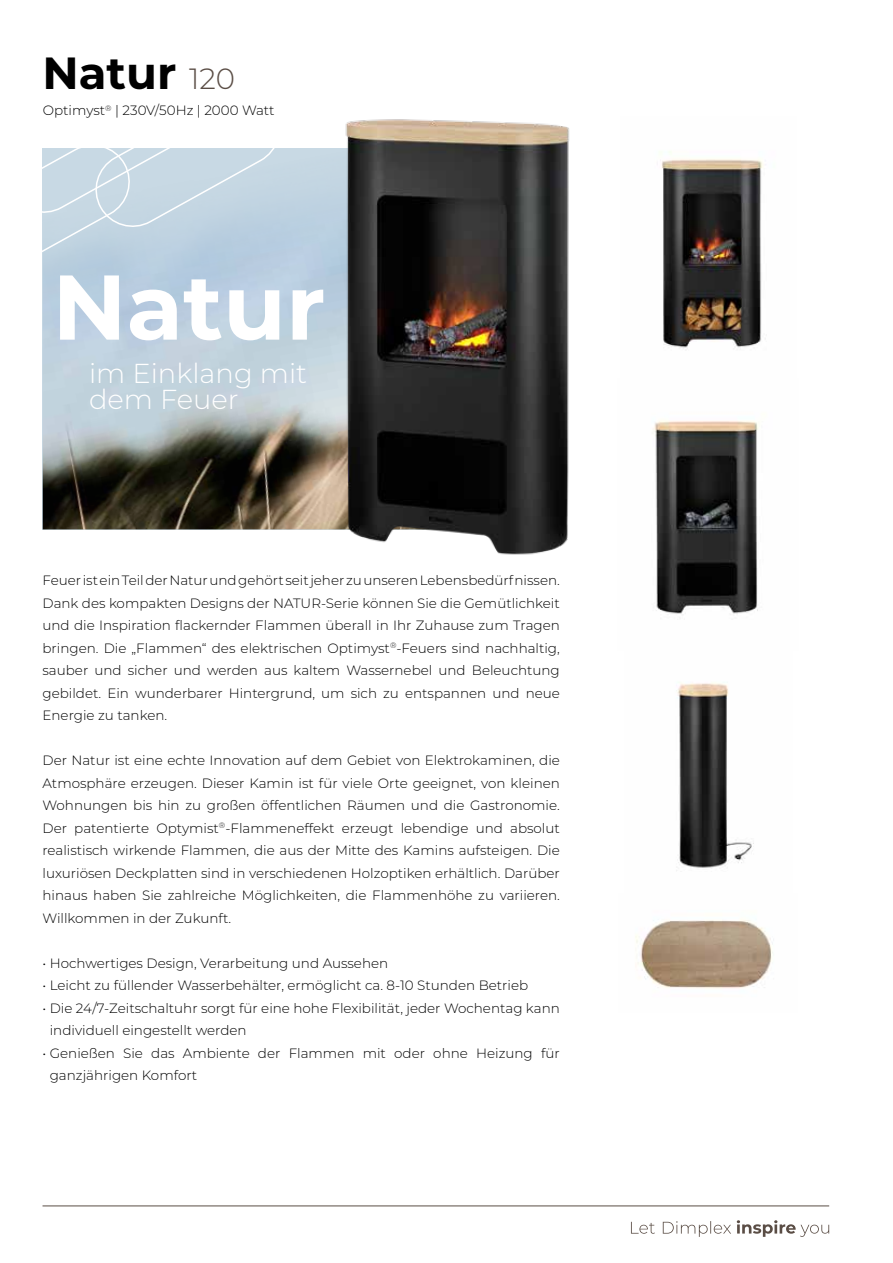
<style>
.page{position:relative;width:893px;height:1263px;background:#fff}
.page>*{position:absolute;margin:0;border:0;box-sizing:border-box;transform-origin:0 0}
.t1{font:700 91.65px "Montserrat";color:#fff}
.t2{font:700 45px "Montserrat";color:#000}
.t3{font:300 27.45px/26px "Montserrat";color:#fff}
.t4{font:300 13.5px/22.5px "Montserrat";color:#000;text-align:justify}
.s1{font-weight:300;font-size:29.25px;color:#5a4d45}
</style>
<div class="page">
<img style="left:43px;top:284px;width:214px;height:245px">
<svg style="left:42px;top:148px;width:215px;height:136px;background:#c2d4e2"></svg>
<img style="left:661px;top:151px;width:105px;height:198px">
<img style="left:655px;top:420px;width:104px;height:195px">
<img style="left:676px;top:682px;width:78px;height:189px">
<img style="left:635px;top:919px;width:139px;height:70px">
<img style="left:257px;top:119px;width:398px;height:436px">
<svg style="left:737px;top:1220px;width:92px;height:17px"></svg>
<svg style="left:631px;top:1222px;width:24px;height:12px"></svg>
<svg style="left:663px;top:1221px;width:68px;height:16px"></svg>
<hr style="left:43px;top:1206px;width:786px;height:1px;background:#5a4d45">
<h2 class="t2" style="left:43px;top:41px;width:194px">Natur <span class="s1">120</span></h2>
<p class="t4" style="left:43px;top:99px;width:233px">Optimyst<sup>®</sup> | 230V/50Hz | 2000 Watt</p>
<h1 class="t1" style="left:52px;top:241px;width:275px">Natur</h1>
<h3 class="t3" style="left:89px;top:359px;width:220px">im Einklang mit dem Feuer</h3>
<p class="t4" style="left:43px;top:569px;width:519px">Feuer ist ein Teil der Natur und gehört seit jeher zu unseren Lebensbedürfnissen.<br>Dank des kompakten Designs der NATUR-Serie können Sie die Gemütlichkeit und die Inspiration flackernder Flammen überall in Ihr Zuhause zum Tragen bringen. Die „Flammen“ des elektrischen Optimyst<sup>®</sup>-Feuers sind nachhaltig, sauber und sicher und werden aus kaltem Wassernebel und Beleuchtung gebildet. Ein wunderbarer Hintergrund, um sich zu entspannen und neue Energie zu tanken.</p>
<p class="t4" style="left:43px;top:749px;width:519px">Der Natur ist eine echte Innovation auf dem Gebiet von Elektrokaminen, die Atmosphäre erzeugen. Dieser Kamin ist für viele Orte geeignet, von kleinen Wohnungen bis hin zu großen öffentlichen Räumen und die Gastronomie.<br>Der patentierte Optymist<sup>®</sup>-Flammeneffekt erzeugt lebendige und absolut realistisch wirkende Flammen, die aus der Mitte des Kamins aufsteigen. Die luxuriösen Deckplatten sind in verschiedenen Holzoptiken erhältlich. Darüber hinaus haben Sie zahlreiche Möglichkeiten, die Flammenhöhe zu variieren.<br>Willkommen in der Zukunft.</p>
<p class="t4" style="left:43px;top:951px;width:347px">• Hochwertiges Design, Verarbeitung und Aussehen</p>
<p class="t4" style="left:43px;top:974px;width:487px">• Leicht zu füllender Wasserbehälter, ermöglicht ca. 8-10 Stunden Betrieb</p>
<p class="t4" style="left:50px;top:996px;width:512px;text-indent:-7px">• Die 24/7-Zeitschaltuhr sorgt für eine hohe Flexibilität, jeder Wochentag kann individuell eingestellt werden</p>
<p class="t4" style="left:50px;top:1041px;width:512px;text-indent:-7px">• Genießen Sie das Ambiente der Flammen mit oder ohne Heizung für ganzjährigen Komfort</p>
</div>
